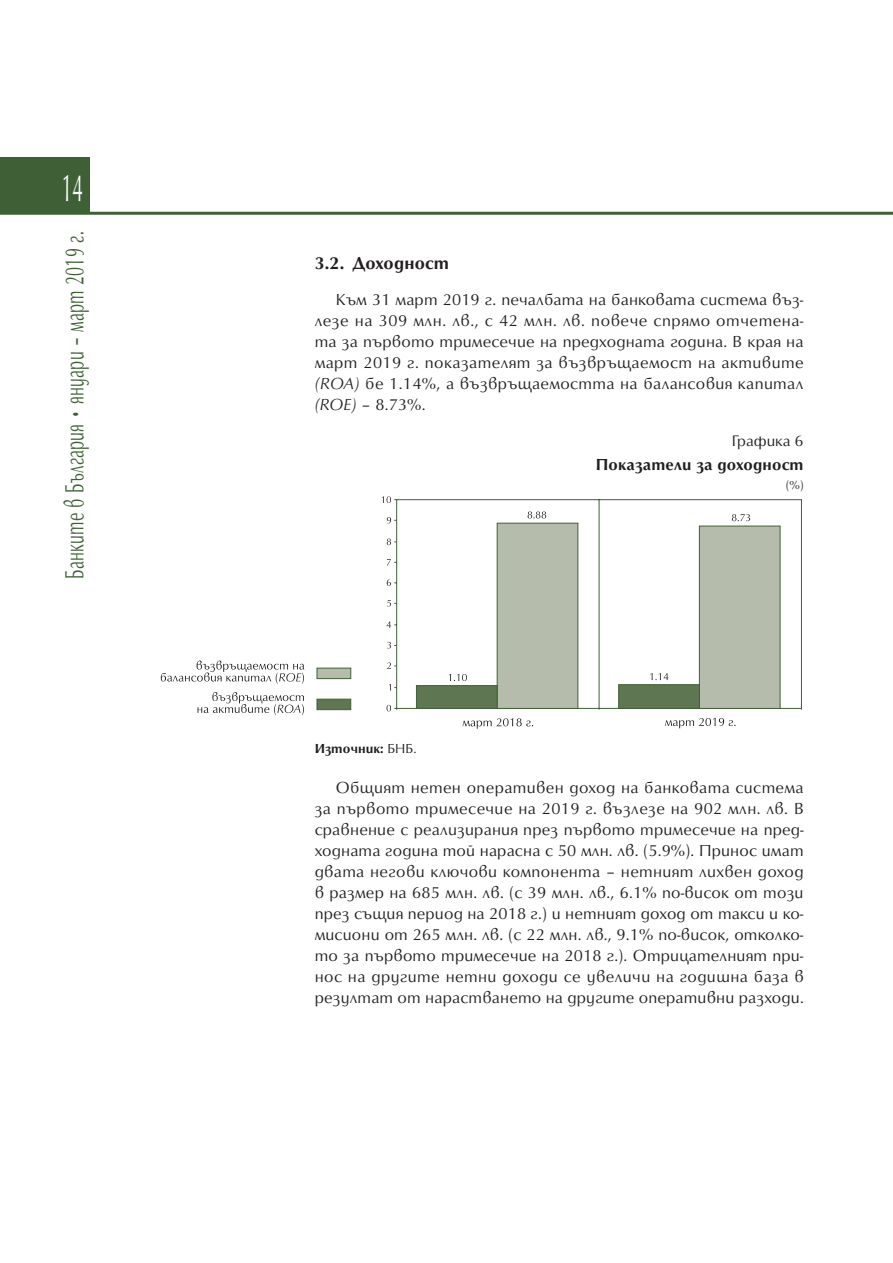
<style>
.page{position:relative;width:893px;height:1263px;background:#fff}
.page>*{position:absolute;margin:0;border:0;box-sizing:border-box;transform-origin:0 0}
.t1{font:39px "SP Optimal";color:#fff;scale:.5 1}
.t2{font:27px "SP Optimum";letter-spacing:.015em;color:#3f6036;scale:.6 1}
.Banks__zagl_1_1{font:700 18px "SP Optimum";letter-spacing:.01em;color:#231f20}
.Banks-text{font:16.5px/21px "SP Optimum";letter-spacing:.01em;color:#231f20;text-align:justify}
.Banks-Graph-head{font:700 16.5px "SP Optimum";letter-spacing:.01em;color:#231f20}
.Banks-Graph{font:15.75px "SP Optimum";color:#231f20}
.Banks__graf_source{font:700 13.5px "SP Optimum";color:#231f20}
.Banks-measure{font:12px "SP Optimum";color:#231f20}
.s1{font-style:italic}
.s2{font-weight:400}
</style>
<div class="page">
<div style="left:0;top:157px;width:89px;height:56px;background:#3f6036"></div>
<hr style="left:0;top:212px;width:893px;height:3px;background:#3f6036">
<div style="left:317px;top:668px;width:34px;height:11px;background:#b6bcac;border:1px solid #3f6036"></div>
<div style="left:317px;top:699px;width:34px;height:11px;background:#5f7652;border:1px solid #3f6036"></div>
<svg style="left:197px;top:692px;width:107px;height:23px"></svg>
<svg style="left:161px;top:660px;width:143px;height:24px"></svg>
<svg style="left:462px;top:718px;width:71px;height:11px"></svg>
<svg style="left:665px;top:718px;width:71px;height:10px"></svg>
<svg style="left:394px;top:499px;width:408px;height:211px"></svg>
<svg style="left:449px;top:674px;width:18px;height:7px"></svg>
<svg style="left:650px;top:673px;width:18px;height:7px"></svg>
<svg style="left:528px;top:511px;width:18px;height:7px"></svg>
<svg style="left:732px;top:514px;width:18px;height:7px"></svg>
<svg style="left:387px;top:642px;width:4px;height:6px"></svg>
<svg style="left:386px;top:621px;width:5px;height:7px"></svg>
<svg style="left:387px;top:579px;width:4px;height:7px"></svg>
<svg style="left:387px;top:559px;width:4px;height:6px"></svg>
<svg style="left:387px;top:539px;width:10px;height:6px"></svg>
<svg style="left:382px;top:496px;width:15px;height:7px"></svg>
<svg style="left:387px;top:705px;width:10px;height:6px"></svg>
<div style="left:497px;top:523px;width:81px;height:185px;background:#b6bcac;border:1px solid #3f6036"></div>
<div style="left:699px;top:526px;width:81px;height:182px;background:#b6bcac;border:1px solid #3f6036"></div>
<div style="left:416px;top:685px;width:81px;height:23px;background:#5f7652;border:1px solid #3f6036"></div>
<div style="left:618px;top:684px;width:81px;height:24px;background:#5f7652"></div>
<svg style="left:387px;top:517px;width:10px;height:7px"></svg>
<svg style="left:387px;top:600px;width:10px;height:6px"></svg>
<svg style="left:387px;top:662px;width:10px;height:7px"></svg>
<h1 class="t1" style="left:61px;top:166px;width:45px">14</h1>
<h2 class="t2" style="left:59px;top:579px;width:580px;rotate:-90deg">Банките в България • януари – март 2019 г.</h2>
<p class="Banks__zagl_1_1" style="left:315px;top:253px;width:136px">3.2. Доходност</p>
<p class="Banks-text" style="left:315px;top:289px;width:490px;text-indent:21px">Към 31 март 2019 г. печалбата на банковата система въз&shy;лезе на 309 млн. лв., с 42 млн. лв. повече спрямо отчетена&shy;та за първото тримесечие на предходната година. В края на март 2019 г. показателят за възвръщаемост на активите <span class="s1">(ROA)</span> бе 1.14%, а възвръщаемостта на балансовия капитал <span class="s1">(ROE)</span> – 8.73%.</p>
<p class="Banks-Graph" style="left:732px;top:432px;width:73px">Графика 6</p>
<p class="Banks-Graph-head" style="left:596px;top:455px;width:209px">Показатели за доходност</p>
<p class="Banks-measure" style="left:786px;top:478px;width:19px">(%)</p>
<p class="Banks__graf_source" style="left:315px;top:741px;width:103px">Източник: <span class="s2">БНБ.</span></p>
<p class="Banks-text" style="left:315px;top:777px;width:491px;text-indent:21px">Общият нетен оперативен доход на банковата система за първото тримесечие на 2019 г. възлезе на 902 млн. лв. В сравнение с реализирания през първото тримесечие на пред&shy;ходната година той нарасна с 50 млн. лв. (5.9%). Принос имат двата негови ключови компонента – нетният лихвен доход в размер на 685 млн. лв. (с 39 млн. лв., 6.1% по-висок от този през същия период на 2018 г.) и нетният доход от такси и ко&shy;мисиони от 265 млн. лв. (с 22 млн. лв., 9.1% по-висок, отколко&shy;то за първото тримесечие на 2018 г.). Отрицателният при&shy;нос на другите нетни доходи се увеличи на годишна база в резултат от нарастването на другите оперативни разходи.</p>
</div>
